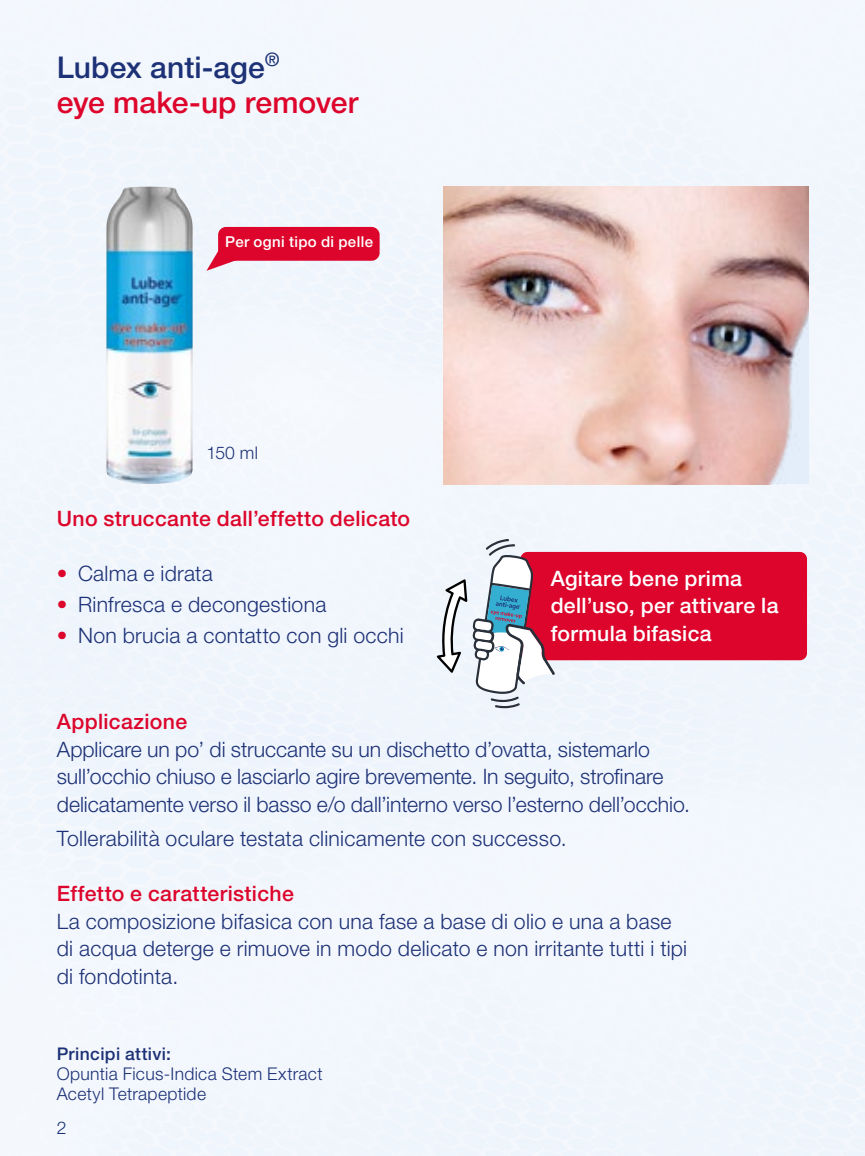
<style>
.page{position:relative;width:865px;height:1156px;background:#fff}
.page>*{position:absolute;margin:0;border:0;box-sizing:border-box;transform-origin:0 0}
.t1{font:500 30px/35px "Helvetica Neue LT Pro";color:#dd052b}
.t2{font:300 21.25px/27.5px "Helvetica Neue LT Pro";letter-spacing:.005em;color:#1d3176}
.t3{font:500 21.25px "Helvetica Neue LT Pro";letter-spacing:.015em;color:#dd052b}
.t4{font:500 21.25px/27.5px "Helvetica Neue LT Pro";letter-spacing:.015em;color:#fff}
.t5{font:300 17.5px/20px "Helvetica Neue LT Pro";letter-spacing:.02em;color:#1d3176}
.t6{font:500 17.5px "Helvetica Neue LT Pro";letter-spacing:.02em;color:#1d3176}
.t7{font:500 15px "Helvetica Neue LT Pro";letter-spacing:.025em;color:#fff}
.s1{color:#1d3176}
.s2{color:#dd052b}
</style>
<div class="page">
<div style="left:0;top:0;width:865px;height:1155px;background:#f2f7fd"></div>
<img style="left:106px;top:186px;width:87px;height:298px">
<img style="left:443px;top:186px;width:365px;height:298px">
<div style="left:218px;top:227px;width:161px;height:34px;background:#dd052b;border-radius:8px"></div>
<svg style="left:206px;top:249px;width:38px;height:22px"></svg>
<div style="left:520px;top:552px;width:287px;height:108px;background:#dd052b;border-radius:7px"></div>
<svg style="left:437px;top:539px;width:118px;height:169px"></svg>
<h1 class="t1" style="left:57px;top:50px;width:303px"><span class="s1">Lubex anti-age</span><sup>®<br></sup>eye make-up remover</h1>
<p class="t7" style="left:225px;top:233px;width:149px">Per ogni tipo di pelle</p>
<p class="t5" style="left:206px;top:442px;width:53px">150 ml</p>
<p class="t3" style="left:57px;top:505px;width:355px">Uno struccante dall’effetto delicato</p>
<p class="t2" style="left:57px;top:559px;width:157px"><span class="s2">•</span> Calma e idrata</p>
<p class="t2" style="left:57px;top:590px;width:271px"><span class="s2">•</span> Rinfresca e decongestiona</p>
<p class="t2" style="left:57px;top:621px;width:348px"><span class="s2">•</span> Non brucia a contatto con gli occhi</p>
<p class="t4" style="left:550px;top:564px;width:229px">Agitare bene prima dell’uso, per attivare la formula bifasica</p>
<p class="t3" style="left:57px;top:708px;width:132px">Applicazione</p>
<p class="t2" style="left:57px;top:734px;width:634px">Applicare un po’ di struccante su un dischetto d’ovatta, sistemarlo sull’occhio chiuso e lasciarlo agire brevemente. In seguito, strofinare delicatamente verso il basso e/o dall’interno verso l’esterno dell’occhio.</p>
<p class="t2" style="left:57px;top:824px;width:511px">Tollerabilità oculare testata clinicamente con successo.</p>
<p class="t3" style="left:57px;top:880px;width:238px">Effetto e caratteristiche</p>
<p class="t2" style="left:57px;top:906px;width:632px">La composizione bifasica con una fase a base di olio e una a base di acqua deterge e rimuove in modo delicato e non irritante tutti i tipi di fondotinta.</p>
<p class="t6" style="left:57px;top:1042px;width:116px">Principi attivi:</p>
<p class="t5" style="left:57px;top:1062px;width:267px">Opuntia Ficus-Indica Stem Extract<br>Acetyl Tetrapeptide</p>
<p class="t5" style="left:57px;top:1116px;width:11px">2</p>
</div>
